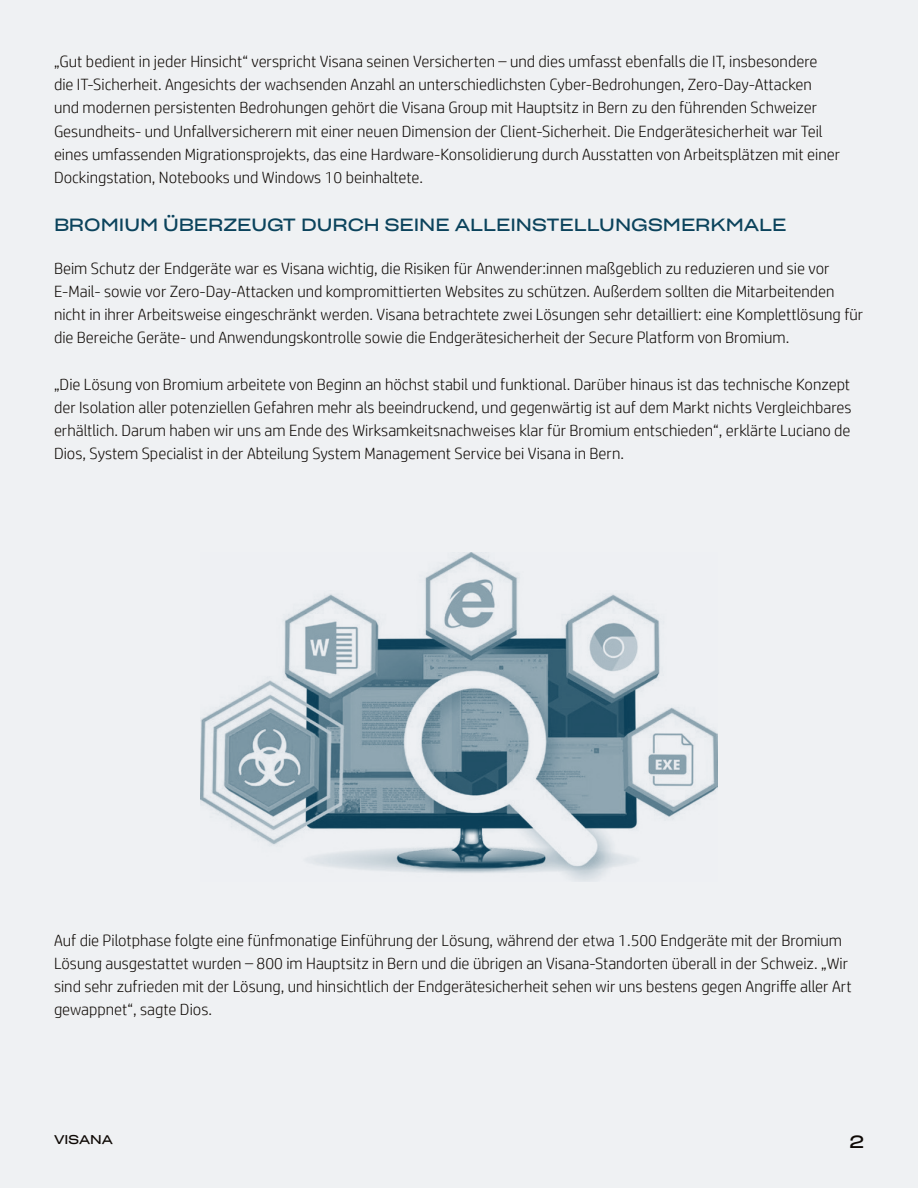
<style>
.page{position:relative;width:918px;height:1188px;background:#eff1f3}
.page>*{position:absolute;margin:0;border:0;box-sizing:border-box;transform-origin:0 0}
.t1{font:17.25px "Sharp Grotesk Book 25";color:#0b435c}
.t2{font:17.25px "Sharp Grotesk Book 25";color:#0e0905}
.t3{font:300 16.35px/23.1px "HP Simplified";color:#0e0905}
.t4{font:12.45px "Sharp Grotesk Book 25";color:#0e0905}
</style>
<div class="page">
<img style="left:201px;top:553px;width:516px;height:328px">
<p class="t3" style="left:54px;top:50px;width:788px">„Gut bedient in jeder Hinsicht“ verspricht Visana seinen Versicherten – und dies umfasst ebenfalls die IT, insbesondere die IT-Sicherheit. Angesichts der wachsenden Anzahl an unterschiedlichsten Cyber-Bedrohungen, Zero-Day-Attacken und modernen persistenten Bedrohungen gehört die Visana Group mit Hauptsitz in Bern zu den führenden Schweizer Gesundheits- und Unfallversicherern mit einer neuen Dimension der Client-Sicherheit. Die Endgerätesicherheit war Teil eines umfassenden Migrationsprojekts, das eine Hardware-Konsolidierung durch Ausstatten von Arbeitsplätzen mit einer Dockingstation, Notebooks und Windows 10 beinhaltete.</p>
<p class="t1" style="left:54px;top:210px;width:734px">BROMIUM ÜBERZEUGT DURCH SEINE ALLEINSTELLUNGSMERKMALE</p>
<p class="t3" style="left:54px;top:256px;width:811px">Beim Schutz der Endgeräte war es Visana wichtig, die Risiken für Anwender:innen maßgeblich zu reduzieren und sie vor E-Mail- sowie vor Zero-Day-Attacken und kompromittierten Websites zu schützen. Außerdem sollten die Mitarbeitenden nicht in ihrer Arbeitsweise eingeschränkt werden. Visana betrachtete zwei Lösungen sehr detailliert: eine Komplettlösung für die Bereiche Geräte- und Anwendungskontrolle sowie die Endgerätesicherheit der Secure Platform von Bromium.</p>
<p class="t3" style="left:54px;top:372px;width:799px;text-align:justify">„Die Lösung von Bromium arbeitete von Beginn an höchst stabil und funktional. Darüber hinaus ist das technische Konzept der Isolation aller potenziellen Gefahren mehr als beeindruckend, und gegenwärtig ist auf dem Markt nichts Vergleichbares erhältlich. Darum haben wir uns am Ende des Wirksamkeitsnachweises klar für Bromium entschieden“, erklärte Luciano de Dios, System Specialist in der Abteilung System Management Service bei Visana in Bern.</p>
<p class="t3" style="left:54px;top:928px;width:799px">Auf die Pilotphase folgte eine fünfmonatige Einführung der Lösung, während der etwa 1.500 Endgeräte mit der Bromium Lösung ausgestattet wurden – 800 im Hauptsitz in Bern und die übrigen an Visana-Standorten überall in der Schweiz. „Wir sind sehr zufrieden mit der Lösung, und hinsichtlich der Endgerätesicherheit sehen wir uns bestens gegen Angriffe aller Art gewappnet“, sagte Dios.</p>
<p class="t4" style="left:54px;top:1129px;width:61px">VISANA</p>
<p class="t2" style="left:849px;top:1127px;width:16px">2</p>
</div>
